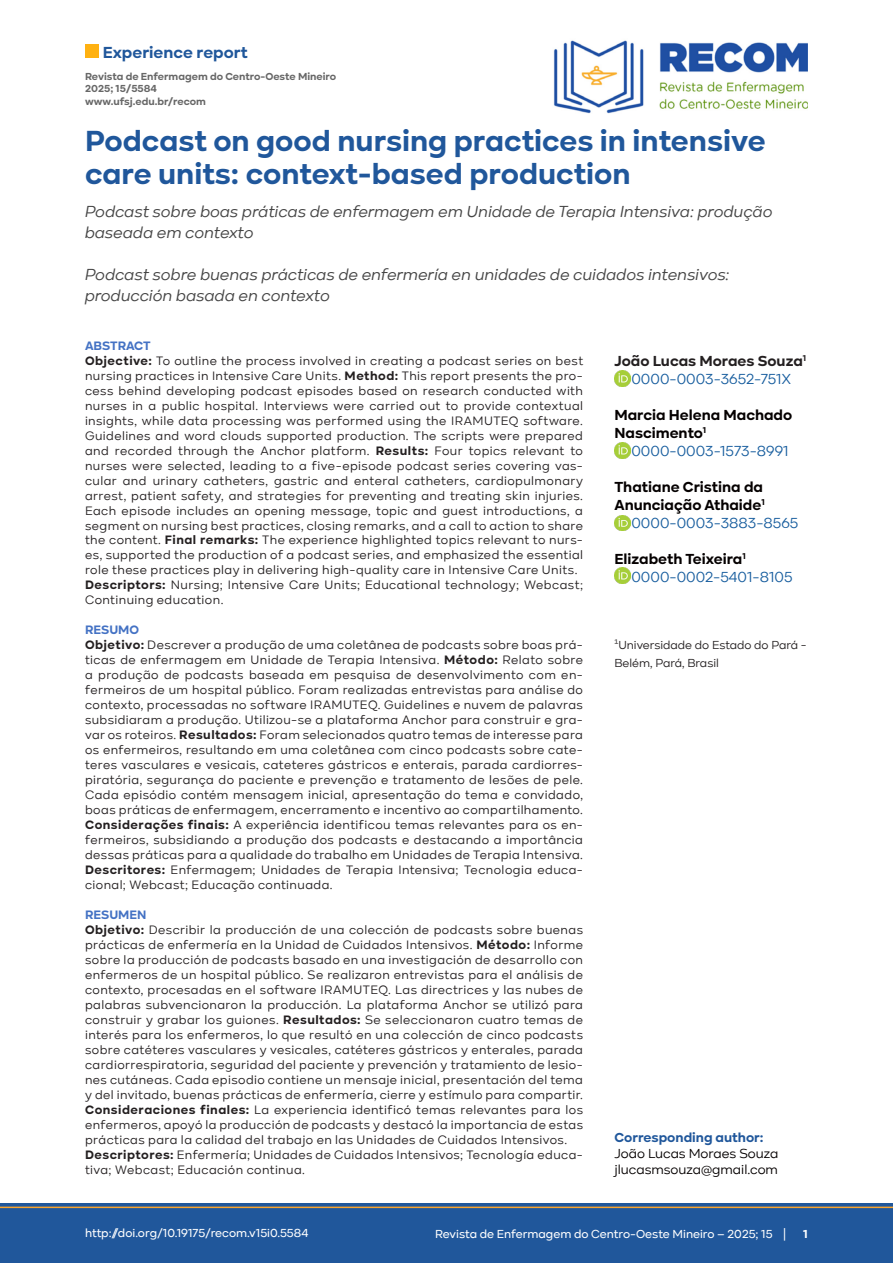
<style>
.page{position:relative;width:893px;height:1263px;background:#fff}
.page>*{position:absolute;margin:0;border:0;box-sizing:border-box;transform-origin:0 0}
.Titulo_principal{font:700 30px/33px "Kinetika";color:#20579b}
.Titulos_linguas{font:italic 16.5px/21px "Kinetika";color:#454545}
.t1{font:700 16.5px "Kinetika";color:#20579b}
.Body_Text_2{font:700 15px/18px "Kinetika";color:#050000}
.Body_Text_2-2{font:15px "Kinetika";color:#175d9e}
.Nome_autor{font:700 15px "Kinetika";color:#231f20}
.Orcid{font:15px "Kinetika";color:#175d9e}
.Body_Text_2-3{font:13.5px "Kinetika";color:#050000}
.Body_Text_2-4{font:700 13.5px "Kinetika";color:#20579b}
.Texto_resumo{font:12.6px/15px "Kinetika";letter-spacing:.035em;color:#231f20;text-align:justify}
.Tit__Resuno{font:700 12.6px "Kinetika";color:#4472c4}
.t2{font:500 12px "Kinetika";color:#fff}
.Universidades_certo{font:12px/18px "Kinetika";color:#231f20}
.t3{font:700 12px "Kinetika";color:#fff}
.t4{font:700 10.5px "Kinetika";color:#676767}
.s1{font-weight:700}
</style>
<div class="page">
<div style="left:0;top:1203px;width:893px;height:60px;background:#20579b"></div>
<hr style="left:0;top:1206px;width:893px;height:2px;background:#f9a42e">
<img style="left:553px;top:40px;width:255px;height:74px">
<div style="left:85px;top:45px;width:14px;height:13px;background:#ffb111"></div>
<img style="left:614px;top:443px;width:16px;height:16px">
<img style="left:614px;top:515px;width:16px;height:16px">
<img style="left:614px;top:567px;width:16px;height:16px">
<img style="left:614px;top:370px;width:16px;height:16px">
<p class="t1" style="left:103px;top:43px;width:146px">Experience report</p>
<p class="t4" style="left:85px;top:70px;width:253px">Revista de Enfermagem do Centro-Oeste Mineiro</p>
<p class="t4" style="left:85px;top:82px;width:74px">2025; 15/5584</p>
<p class="t4" style="left:85px;top:95px;width:123px">www.ufsj.edu.br/recom</p>
<p class="Titulo_principal" style="left:85px;top:124px;width:682px">Podcast on good nursing practices in intensive care units: context-based production</p>
<p class="Titulos_linguas" style="left:85px;top:201px;width:689px">Podcast sobre boas práticas de enfermagem em Unidade de Terapia Intensiva: produção baseada em contexto</p>
<p class="Titulos_linguas" style="left:85px;top:264px;width:646px">Podcast sobre buenas prácticas de enfermería en unidades de cuidados intensivos: producción basada en contexto</p>
<p class="Tit__Resuno" style="left:85px;top:338px;width:67px">ABSTRACT</p>
<p class="Texto_resumo" style="left:85px;top:353px;width:499px"><span class="s1">Objective:</span> To outline the process involved in creating a podcast series on best nursing practices in Intensive Care Units. <span class="s1">Method:</span> This report presents the pro&shy;cess behind developing podcast episodes based on research conducted with nurses in a public hospital. Interviews were carried out to provide contextual insights, while data processing was performed using the IRAMUTEQ software.<br>Guidelines and word clouds supported production. The scripts were prepared and recorded through the Anchor platform. <span class="s1">Results:</span> Four topics relevant to nurses were selected, leading to a five-episode podcast series covering vas&shy;cular and urinary catheters, gastric and enteral catheters, cardiopulmonary arrest, patient safety, and strategies for preventing and treating skin injuries.<br>Each episode includes an opening message, topic and guest introductions, a segment on nursing best practices, closing remarks, and a call to action to share the content. <span class="s1">Final remarks:</span> The experience highlighted topics relevant to nurs&shy;es, supported the production of a podcast series, and emphasized the essential role these practices play in delivering high-quality care in Intensive Care Units.</p>
<p class="Texto_resumo" style="left:85px;top:578px;width:499px"><span class="s1">Descriptors:</span> Nursing; Intensive Care Units; Educational technology; Webcast;<br>Continuing education.</p>
<p class="Tit__Resuno" style="left:85px;top:622px;width:56px">RESUMO</p>
<p class="Texto_resumo" style="left:85px;top:638px;width:499px"><span class="s1">Objetivo:</span> Descrever a produção de uma coletânea de podcasts sobre boas prá&shy;ticas de enfermagem em Unidade de Terapia Intensiva. <span class="s1">Método:</span> Relato sobre a produção de podcasts baseada em pesquisa de desenvolvimento com en&shy;fermeiros de um hospital público. Foram realizadas entrevistas para análise do contexto, processadas no software IRAMUTEQ. Guidelines e nuvem de palavras subsidiaram a produção. Utilizou-se a plataforma Anchor para construir e gra&shy;var os roteiros. <span class="s1">Resultados:</span> Foram selecionados quatro temas de interesse para os enfermeiros, resultando em uma coletânea com cinco podcasts sobre cate&shy;teres vasculares e vesicais, cateteres gástricos e enterais, parada cardiorres&shy;piratória, segurança do paciente e prevenção e tratamento de lesões de pele.<br>Cada episódio contém mensagem inicial, apresentação do tema e convidado, boas práticas de enfermagem, encerramento e incentivo ao compartilhamento.<br><span class="s1">Considerações finais:</span> A experiência identificou temas relevantes para os en&shy;fermeiros, subsidiando a produção dos podcasts e destacando a importância dessas práticas para a qualidade do trabalho em Unidades de Terapia Intensiva.</p>
<p class="Texto_resumo" style="left:85px;top:863px;width:499px"><span class="s1">Descritores:</span> Enfermagem; Unidades de Terapia Intensiva; Tecnologia educa&shy;cional; Webcast; Educação continuada.</p>
<p class="Tit__Resuno" style="left:85px;top:907px;width:63px">RESUMEN</p>
<p class="Texto_resumo" style="left:85px;top:923px;width:499px"><span class="s1">Objetivo:</span> Describir la producción de una colección de podcasts sobre buenas prácticas de enfermería en la Unidad de Cuidados Intensivos. <span class="s1">Método:</span> Informe sobre la producción de podcasts basado en una investigación de desarrollo con enfermeros de un hospital público. Se realizaron entrevistas para el análisis de contexto, procesadas en el software IRAMUTEQ. Las directrices y las nubes de palabras subvencionaron la producción. La plataforma Anchor se utilizó para construir y grabar los guiones. <span class="s1">Resultados:</span> Se seleccionaron cuatro temas de interés para los enfermeros, lo que resultó en una colección de cinco podcasts sobre catéteres vasculares y vesicales, catéteres gástricos y enterales, parada cardiorrespiratoria, seguridad del paciente y prevención y tratamiento de lesio&shy;nes cutáneas. Cada episodio contiene un mensaje inicial, presentación del tema y del invitado, buenas prácticas de enfermería, cierre y estímulo para compartir.<br><span class="s1">Consideraciones finales:</span> La experiencia identificó temas relevantes para los enfermeros, apoyó la producción de podcasts y destacó la importancia de estas prácticas para la calidad del trabajo en las Unidades de Cuidados Intensivos.</p>
<p class="Texto_resumo" style="left:85px;top:1147px;width:499px"><span class="s1">Descriptores:</span> Enfermería; Unidades de Cuidados Intensivos; Tecnología educa&shy;tiva; Webcast; Educación continua.</p>
<p class="Nome_autor" style="left:614px;top:352px;width:193px">João Lucas Moraes Souza<sup>1</sup></p>
<p class="Orcid" style="left:631px;top:370px;width:161px">0000-0003-3652-751X</p>
<p class="Body_Text_2" style="left:614px;top:406px;width:179px">Marcia Helena Machado<br>Nascimento<sup>1</sup></p>
<p class="Body_Text_2-2" style="left:631px;top:442px;width:159px">0000-0003-1573-8991</p>
<p class="Body_Text_2" style="left:614px;top:478px;width:152px">Thatiane Cristina da<br>Anunciação Athaide<sup>1</sup></p>
<p class="Body_Text_2-2" style="left:631px;top:514px;width:168px">0000-0003-3883-8565</p>
<p class="Body_Text_2" style="left:614px;top:550px;width:133px">Elizabeth Teixeira<sup>1</sup></p>
<p class="Body_Text_2-2" style="left:631px;top:568px;width:163px">0000-0002-5401-8105</p>
<p class="Universidades_certo" style="left:614px;top:635px;width:194px">¹Universidade do Estado do Pará -<br>Belém, Pará, Brasil</p>
<p class="Body_Text_2-4" style="left:614px;top:1129px;width:151px">Corresponding author:</p>
<p class="Body_Text_2-3" style="left:614px;top:1145px;width:165px">João Lucas Moraes Souza</p>
<p class="Body_Text_2-3" style="left:614px;top:1162px;width:165px">jlucasmsouza@gmail.com</p>
<p class="t2" style="left:85px;top:1226px;width:225px">http://doi.org/10.19175/recom.v15i0.5584</p>
<p class="t2" style="left:435px;top:1227px;width:353px">Revista de Enfermagem do Centro-Oeste Mineiro – 2025; 15 |</p>
<p class="t3" style="left:803px;top:1227px;width:6px">1</p>
</div>
